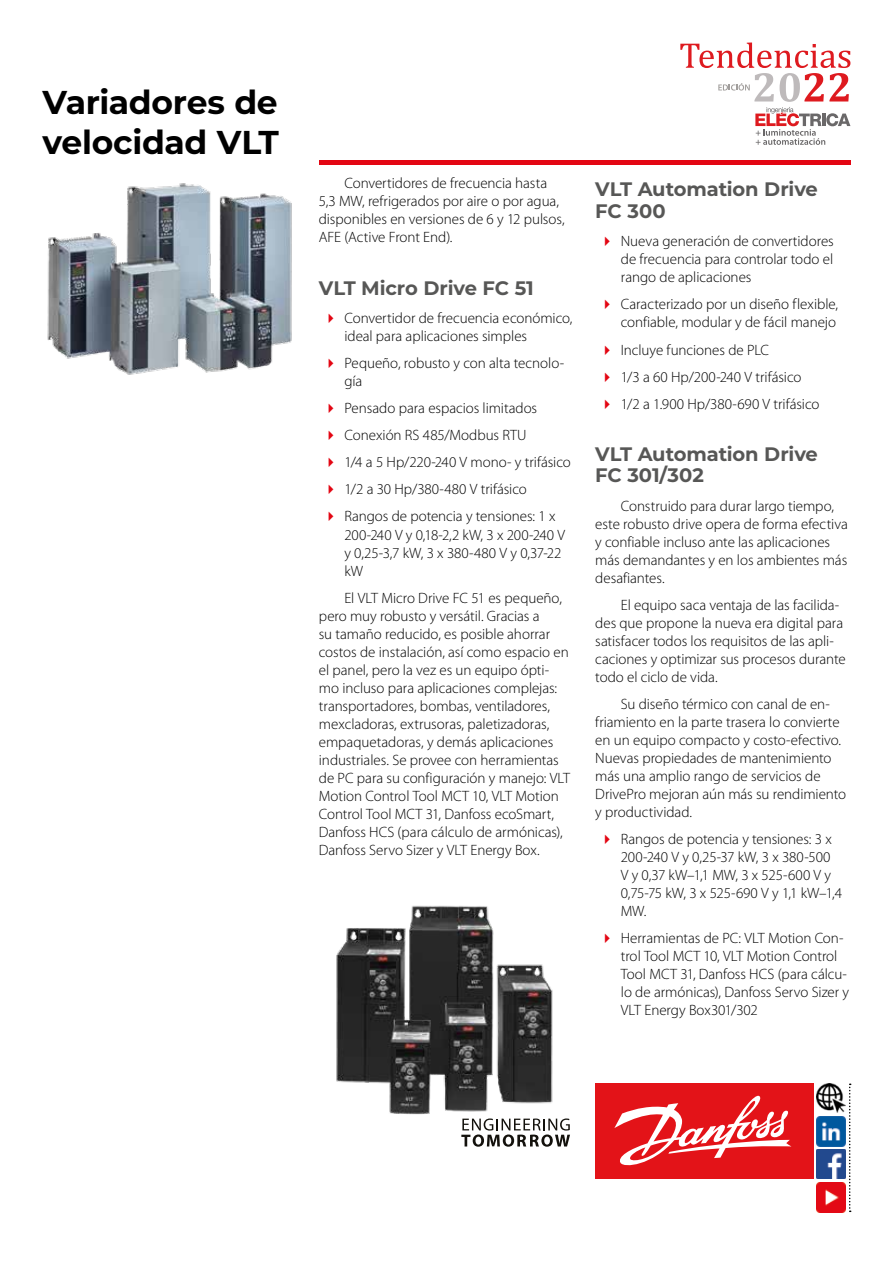
<style>
.page{position:relative;width:893px;height:1263px;background:#fff}
.page>*{position:absolute;margin:0;border:0;box-sizing:border-box;transform-origin:0 0}
.t1{font:700 33px/39.6px "Montserrat";letter-spacing:-.01em;color:#000}
.t2{font:700 19.5px/21.6px "Montserrat";letter-spacing:-.01em;color:#575756}
.t3{font:300 15px/18px "Myriad Pro";letter-spacing:-.005em;color:#000}
</style>
<div class="page">
<hr style="left:319px;top:160px;width:531px;height:4px;background:#e30613">
<svg style="left:680px;top:43px;width:170px;height:102px"></svg>
<img style="left:816px;top:1183px;width:30px;height:30px">
<img style="left:816px;top:1116px;width:30px;height:30px">
<img style="left:816px;top:1083px;width:30px;height:29px">
<img style="left:816px;top:1149px;width:30px;height:30px">
<svg style="left:849px;top:1083px;width:2px;height:129px"></svg>
<div style="left:595px;top:1083px;width:218px;height:96px;background:#e31318"></div>
<svg style="left:614px;top:1095px;width:177px;height:71px"></svg>
<svg style="left:461px;top:1118px;width:109px;height:29px"></svg>
<img style="left:47px;top:183px;width:245px;height:192px">
<img style="left:336px;top:905px;width:217px;height:210px">
<h1 class="t1" style="left:43px;top:81px;width:238px">Variadores de velocidad VLT</h1>
<p class="t3" style="left:319px;top:175px;width:247px;text-indent:26px">Convertidores de frecuencia hasta 5,3 MW, refrigerados por aire o por agua, disponibles en versiones de 6 y 12 pulsos, AFE (Active Front End).</p>
<h2 class="t2" style="left:319px;top:276px;width:216px">VLT Micro Drive FC 51</h2>
<p class="t3" style="left:344px;top:310px;width:230px">Convertidor de frecuencia económico, ideal para aplicaciones simples</p>
<p class="t3" style="left:344px;top:355px;width:221px">Pequeño, robusto y con alta tecnolo&shy;gía</p>
<p class="t3" style="left:344px;top:395px;width:228px;line-height:27px">Pensado para espacios limitados<br>Conexión RS 485/Modbus RTU<br>1/4 a 5 Hp/220-240 V mono- y trifásico<br>1/2 a 30 Hp/380-480 V trifásico<br>Rangos de potencia y tensiones: 1 x</p>
<p class="t3" style="left:344px;top:526px;width:222px">200-240 V y 0,18-2,2 kW, 3 x 200-240 V y 0,25-3,7 kW, 3 x 380-480 V y 0,37-22 kW</p>
<p class="t3" style="left:319px;top:589px;width:253px;text-indent:26px">El VLT Micro Drive FC 51 es pequeño, pero muy robusto y versátil. Gracias a<br>su tamaño reducido, es posible ahorrar costos de instalación, así como espacio en el panel, pero la vez es un equipo ópti&shy;mo incluso para aplicaciones complejas: transportadores, bombas, ventiladores, mexcladoras, extrusoras, paletizadoras, empaquetadoras, y demás aplicaciones industriales. Se provee con herramientas de PC para su configuración y manejo: VLT Motion Control Tool MCT 10, VLT Motion Control Tool MCT 31, Danfoss ecoSmart, Danfoss HCS (para cálculo de armónicas), Danfoss Servo Sizer y VLT Energy Box.</p>
<h2 class="t2" style="left:595px;top:177px;width:224px">VLT Automation Drive<br>FC 300</h2>
<p class="t3" style="left:621px;top:233px;width:214px;text-align:justify">Nueva generación de convertidores de frecuencia para controlar todo el rango de aplicaciones</p>
<p class="t3" style="left:621px;top:296px;width:219px">Caracterizado por un diseño flexible, confiable, modular y de fácil manejo</p>
<p class="t3" style="left:621px;top:336px;width:200px;line-height:27px">Incluye funciones de PLC<br>1/3 a 60 Hp/200-240 V trifásico<br>1/2 a 1.900 Hp/380-690 V trifásico</p>
<h2 class="t2" style="left:595px;top:442px;width:224px">VLT Automation Drive<br>FC 301/302</h2>
<p class="t3" style="left:595px;top:497px;width:254px;text-indent:26px">Construido para durar largo tiempo, este robusto drive opera de forma efectiva y confiable incluso ante las aplicaciones más demandantes y en los ambientes más desafiantes.</p>
<p class="t3" style="left:595px;top:596px;width:252px;text-indent:26px">El equipo saca ventaja de las facilida&shy;des que propone la nueva era digital para satisfacer todos los requisitos de las apli&shy;caciones y optimizar sus procesos durante todo el ciclo de vida.</p>
<p class="t3" style="left:595px;top:695px;width:252px;text-indent:26px">Su diseño térmico con canal de en&shy;friamiento en la parte trasera lo convierte en un equipo compacto y costo-efectivo.<br>Nuevas propiedades de mantenimiento más una amplio rango de servicios de DrivePro mejoran aún más su rendimiento y productividad.</p>
<p class="t3" style="left:621px;top:830px;width:223px">Rangos de potencia y tensiones: 3 x<br>200-240 V y 0,25-37 kW, 3 x 380-500<br>V y 0,37 kW–1,1 MW, 3 x 525-600 V y<br>0,75-75 kW, 3 x 525-690 V y 1,1 kW–1,4<br>MW.</p>
<p class="t3" style="left:621px;top:929px;width:230px">Herramientas de PC: VLT Motion Con&shy;trol Tool MCT 10, VLT Motion Control Tool MCT 31, Danfoss HCS (para cálcu&shy;lo de armónicas), Danfoss Servo Sizer y VLT Energy Box301/302</p>
</div>
